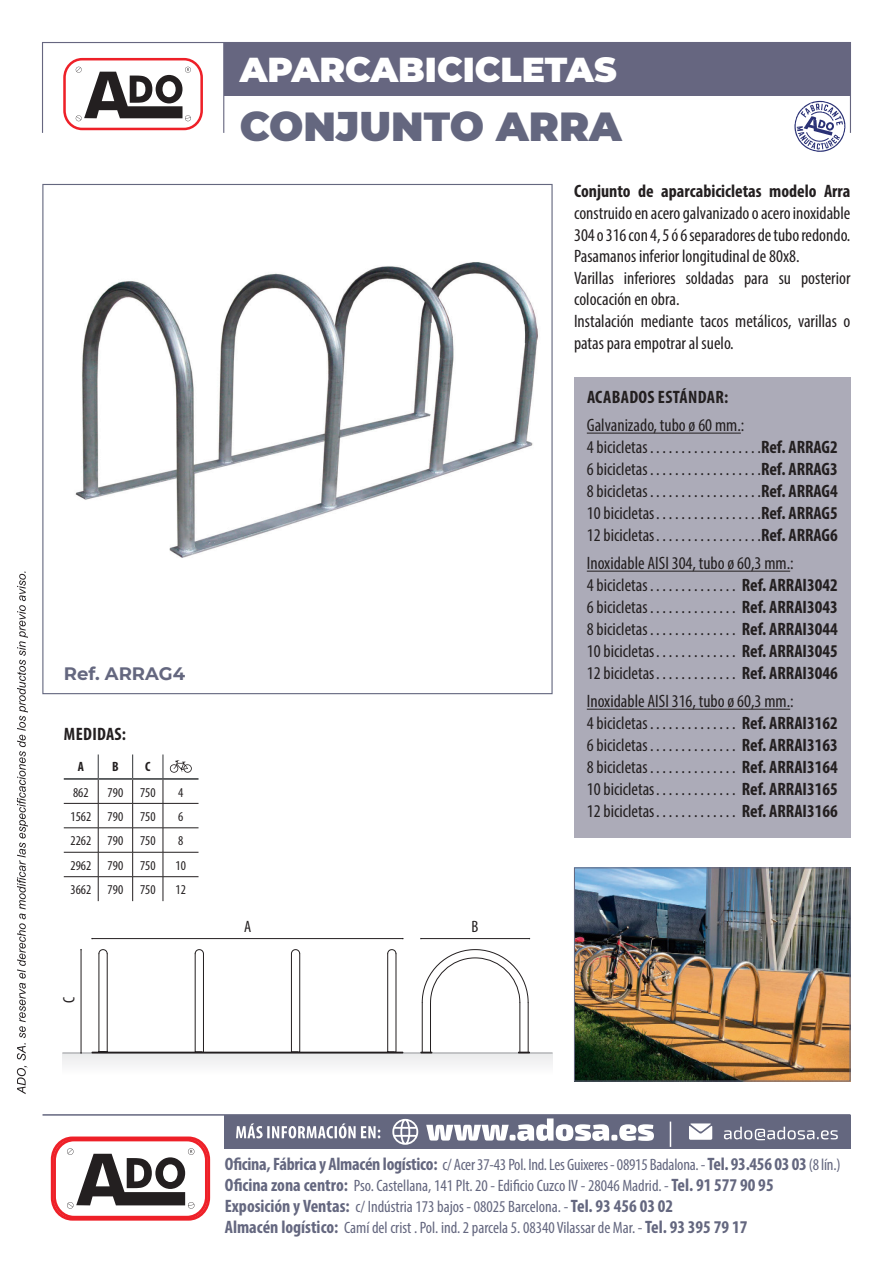
<style>
.page{position:relative;width:893px;height:1263px;background:#fff}
.page>*{position:absolute;margin:0;border:0;box-sizing:border-box;transform-origin:0 0}
.t1{font:900 40.5px "Montserrat";color:#64677f}
.t2{font:900 34.5px "Montserrat";color:#fff}
.tabl{font:condensed 18px/21.6px "Myriad Pro";color:#231f20}
.tabc{font:condensed 18px "Myriad Pro";color:#231f20}
.t3{font:700 condensed 18px "Myriad Pro";letter-spacing:.02em;color:#231f20}
.t4{font:700 18px "Montserrat";color:#64677f}
.t5{font:condensed 16.5px/21px "Myriad Pro";color:#64677f}
.t6{font:condensed 16.5px "Myriad Pro";color:#231f20}
.t7{font:condensed 13.5px "Myriad Pro";color:#231f20}
.t8{font:700 condensed 13.5px "Myriad Pro";color:#231f20}
.s1{font-weight:700}
.s2{font-weight:700;font-size:18px}
</style>
<div class="page">
<div style="left:42px;top:42px;width:809px;height:91px;border:1px solid #666680"></div>
<hr style="left:223px;top:43px;width:1px;height:90px;background:#666680">
<div style="left:224px;top:43px;width:626px;height:53px;background:#666680"></div>
<svg style="left:63px;top:58px;width:140px;height:72px"></svg>
<div style="left:224px;top:1115px;width:626px;height:33px;background:#64677f"></div>
<svg style="left:236px;top:1123px;width:144px;height:15px"></svg>
<hr style="left:43px;top:1114px;width:807px;height:2px;background:#64677f">
<svg style="left:392px;top:1119px;width:26px;height:26px"></svg>
<svg style="left:426px;top:1118px;width:228px;height:23px"></svg>
<svg style="left:724px;top:1127px;width:114px;height:13px"></svg>
<svg style="left:689px;top:1123px;width:23px;height:17px"></svg>
<svg style="left:670px;top:1121px;width:1px;height:26px"></svg>
<svg style="left:51px;top:1136px;width:159px;height:84px"></svg>
<svg style="left:17px;top:571px;width:11px;height:523px"></svg>
<img style="left:75px;top:262px;width:463px;height:296px">
<img style="left:576px;top:869px;width:272px;height:210px">
<div style="left:574px;top:867px;width:276px;height:214px;border:1px solid #64677f"></div>
<div style="left:574px;top:377px;width:276px;height:461px;background:#acabb8"></div>
<hr style="left:587px;top:433px;width:154px;height:1px;background:#231f20">
<hr style="left:587px;top:571px;width:203px;height:1px;background:#231f20">
<hr style="left:587px;top:709px;width:203px;height:1px;background:#231f20">
<hr style="left:64px;top:803px;width:34px;height:1px;background:#231f20">
<hr style="left:98px;top:803px;width:35px;height:1px;background:#231f20">
<hr style="left:133px;top:803px;width:30px;height:1px;background:#231f20">
<hr style="left:163px;top:803px;width:36px;height:1px;background:#231f20">
<hr style="left:64px;top:827px;width:34px;height:1px;background:#231f20">
<hr style="left:98px;top:827px;width:35px;height:1px;background:#231f20">
<hr style="left:133px;top:827px;width:30px;height:1px;background:#231f20">
<hr style="left:163px;top:827px;width:36px;height:1px;background:#231f20">
<hr style="left:64px;top:852px;width:34px;height:1px;background:#231f20">
<hr style="left:98px;top:852px;width:35px;height:1px;background:#231f20">
<hr style="left:133px;top:852px;width:30px;height:1px;background:#231f20">
<hr style="left:163px;top:852px;width:36px;height:1px;background:#231f20">
<hr style="left:64px;top:876px;width:34px;height:1px;background:#231f20">
<hr style="left:98px;top:876px;width:35px;height:1px;background:#231f20">
<svg style="left:98px;top:754px;width:1px;height:147px"></svg>
<hr style="left:133px;top:876px;width:30px;height:1px;background:#231f20">
<svg style="left:132px;top:754px;width:1px;height:147px"></svg>
<hr style="left:163px;top:876px;width:36px;height:1px;background:#231f20">
<svg style="left:163px;top:754px;width:1px;height:147px"></svg>
<hr style="left:64px;top:778px;width:34px;height:2px;background:#313437">
<hr style="left:98px;top:778px;width:35px;height:2px;background:#313437">
<hr style="left:133px;top:778px;width:30px;height:2px;background:#313437">
<hr style="left:163px;top:778px;width:36px;height:2px;background:#313437">
<svg style="left:170px;top:760px;width:22px;height:13px"></svg>
<div style="left:62px;top:1053px;width:491px;height:21px;background:#f3f3f4"></div>
<hr style="left:62px;top:1052px;width:491px;height:1px;background:#939598">
<hr style="left:92px;top:938px;width:311px;height:1px;background:#231f20">
<hr style="left:81px;top:949px;width:1px;height:104px;background:#231f20">
<svg style="left:92px;top:949px;width:311px;height:104px"></svg>
<hr style="left:430px;top:1002px;width:1px;height:50px;background:#231f20">
<hr style="left:422px;top:1002px;width:1px;height:50px;background:#231f20">
<hr style="left:520px;top:1002px;width:1px;height:50px;background:#231f20">
<hr style="left:528px;top:1002px;width:1px;height:50px;background:#231f20">
<svg style="left:422px;top:949px;width:106px;height:54px"></svg>
<hr style="left:421px;top:938px;width:108px;height:1px;background:#231f20">
<svg style="left:518px;top:1052px;width:12px;height:1px"></svg>
<svg style="left:794px;top:101px;width:52px;height:51px"></svg>
<p class="t4" style="left:64px;top:660px;width:123px">Ref. ARRAG4</p>
<p class="t3" style="left:64px;top:722px;width:64px">MEDIDAS:</p>
<p class="t8" style="left:78px;top:758px;width:8px">A</p>
<p class="t8" style="left:112px;top:758px;width:8px">B</p>
<p class="t8" style="left:145px;top:758px;width:7px">C</p>
<p class="t7" style="left:73px;top:784px;width:17px">862</p>
<p class="t7" style="left:108px;top:784px;width:17px">790</p>
<p class="t7" style="left:140px;top:784px;width:17px">750</p>
<p class="t7" style="left:178px;top:784px;width:7px">4</p>
<p class="t7" style="left:71px;top:808px;width:22px">1562</p>
<p class="t7" style="left:108px;top:808px;width:17px">790</p>
<p class="t7" style="left:140px;top:808px;width:17px">750</p>
<p class="t7" style="left:178px;top:808px;width:7px">6</p>
<p class="t7" style="left:71px;top:832px;width:22px">2262</p>
<p class="t7" style="left:108px;top:832px;width:17px">790</p>
<p class="t7" style="left:140px;top:832px;width:17px">750</p>
<p class="t7" style="left:178px;top:832px;width:7px">8</p>
<p class="t7" style="left:71px;top:857px;width:22px">2962</p>
<p class="t7" style="left:108px;top:857px;width:17px">790</p>
<p class="t7" style="left:140px;top:857px;width:17px">750</p>
<p class="t7" style="left:176px;top:857px;width:12px">10</p>
<p class="t7" style="left:71px;top:881px;width:22px">3662</p>
<p class="t7" style="left:108px;top:881px;width:17px">790</p>
<p class="t7" style="left:140px;top:881px;width:17px">750</p>
<p class="t7" style="left:176px;top:881px;width:12px">12</p>
<p class="t6" style="left:59px;top:1003px;width:8px;rotate:-90deg">C</p>
<p class="t2" style="left:240px;top:44px;width:379px">APARCABICICLETAS</p>
<p class="t1" style="left:240px;top:96px;width:384px">CONJUNTO ARRA</p>
<p class="tabl" style="left:574px;top:180px;width:278px;text-align:justify"><span class="s1">Conjunto de aparcabicicletas modelo Arra </span>construido en acero galvanizado o acero inoxidable 304 o 316 con 4, 5 ó 6 separadores de tubo redondo.</p>
<p class="tabl" style="left:574px;top:245px;width:227px">Pasamanos inferior longitudinal de 80x8.</p>
<p class="tabl" style="left:574px;top:267px;width:278px">Varillas inferiores soldadas para su posterior colocación en obra.</p>
<p class="tabl" style="left:574px;top:310px;width:278px">Instalación mediante tacos metálicos, varillas o patas para empotrar al suelo.</p>
<p class="t6" style="left:244px;top:916px;width:9px">A</p>
<p class="t6" style="left:472px;top:916px;width:8px">B</p>
<p class="t3" style="left:587px;top:386px;width:143px">ACABADOS ESTÁNDAR:</p>
<p class="tabl" style="left:587px;top:414px;width:159px">Galvanizado, tubo ø 60 mm.:</p>
<p class="tabl" style="left:587px;top:436px;width:252px">4 bicicletas. . . . . . . . . . . . . . . . . .<span class="s1">Ref. ARRAG2</span></p>
<p class="tabl" style="left:587px;top:458px;width:252px">6 bicicletas. . . . . . . . . . . . . . . . . .<span class="s1">Ref. ARRAG3</span></p>
<p class="tabl" style="left:587px;top:480px;width:252px">8 bicicletas. . . . . . . . . . . . . . . . . .<span class="s1">Ref. ARRAG4</span></p>
<p class="tabl" style="left:587px;top:502px;width:252px">10 bicicletas. . . . . . . . . . . . . . . . .<span class="s1">Ref. ARRAG5</span></p>
<p class="tabl" style="left:587px;top:524px;width:252px">12 bicicletas. . . . . . . . . . . . . . . . .<span class="s1">Ref. ARRAG6</span></p>
<p class="tabl" style="left:587px;top:552px;width:208px">Inoxidable AISI 304, tubo ø 60,3 mm.:</p>
<p class="tabc" style="left:587px;top:574px;width:252px">4 bicicletas. . . . . . . . . . . . . . <span class="s1">Ref. ARRAI3042</span></p>
<p class="tabc" style="left:587px;top:596px;width:252px">6 bicicletas. . . . . . . . . . . . . . <span class="s1">Ref. ARRAI3043</span></p>
<p class="tabc" style="left:587px;top:618px;width:252px">8 bicicletas. . . . . . . . . . . . . . <span class="s1">Ref. ARRAI3044</span></p>
<p class="tabc" style="left:587px;top:640px;width:252px">10 bicicletas. . . . . . . . . . . . . <span class="s1">Ref. ARRAI3045</span></p>
<p class="tabc" style="left:587px;top:662px;width:252px">12 bicicletas. . . . . . . . . . . . . <span class="s1">Ref. ARRAI3046</span></p>
<p class="tabl" style="left:587px;top:690px;width:208px">Inoxidable AISI 316, tubo ø 60,3 mm.:</p>
<p class="tabc" style="left:587px;top:712px;width:252px">4 bicicletas. . . . . . . . . . . . . . <span class="s1">Ref. ARRAI3162</span></p>
<p class="tabc" style="left:587px;top:734px;width:252px">6 bicicletas. . . . . . . . . . . . . . <span class="s1">Ref. ARRAI3163</span></p>
<p class="tabc" style="left:587px;top:756px;width:252px">8 bicicletas. . . . . . . . . . . . . . <span class="s1">Ref. ARRAI3164</span></p>
<p class="tabc" style="left:587px;top:778px;width:252px">10 bicicletas. . . . . . . . . . . . . <span class="s1">Ref. ARRAI3165</span></p>
<p class="tabc" style="left:587px;top:800px;width:252px">12 bicicletas. . . . . . . . . . . . . <span class="s1">Ref. ARRAI3166</span></p>
<p class="t5" style="left:225px;top:1153px;width:617px"><span class="s2">Oficina, Fábrica y Almacén logístico:</span> c/ Acer 37-43 Pol. Ind. Les Guixeres - 08915 Badalona. - <span class="s2">Tel. 93.456 03 03</span> (8 lín.)<br><span class="s2">Oficina zona centro:</span> Pso. Castellana, 141 Plt. 20 - Edificio Cuzco IV - 28046 Madrid. - <span class="s2">Tel. 91 577 90 95<br>Exposición y Ventas:</span> c/ Indústria 173 bajos - 08025 Barcelona. - <span class="s2">Tel. 93 456 03 02<br>Almacén logístico:</span> Camí del crist . Pol. ind. 2 parcela 5. 08340 Vilassar de Mar. - <span class="s2">Tel. 93 395 79 17</span></p>
</div>
